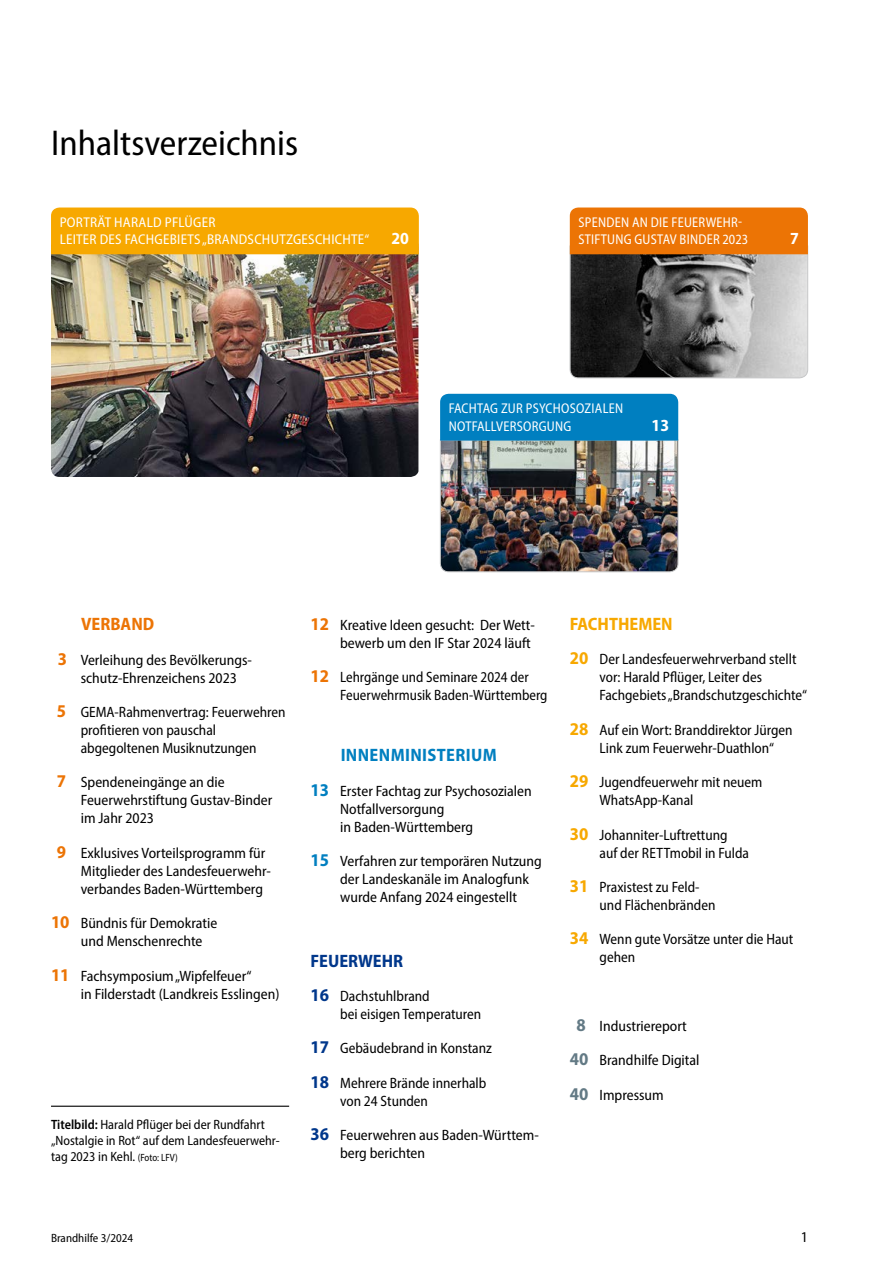
<style>
.page{position:relative;width:893px;height:1263px;background:#fff}
.page>*{position:absolute;margin:0;border:0;box-sizing:border-box;transform-origin:0 0}
.t1{font:semi-condensed 36px "Myriad Pro";color:#000}
.t2{font:700 semi-condensed 18px "Myriad Pro";letter-spacing:.02em;color:#007fc0}
.t3{font:700 semi-condensed 18px "Myriad Pro";color:#f7a800}
.t4{font:700 semi-condensed 18px "Myriad Pro";color:#00378b}
.t5{font:700 semi-condensed 18px "Myriad Pro";color:#ec7405}
.t6{font:700 semi-condensed 16.95px "Myriad Pro";color:#fff}
.t7{font:semi-condensed 15px/18px "Myriad Pro";color:#000}
.t8{font:semi-condensed 15px/18px "Myriad Pro";color:#000;scale:.95 1}
.t9{font:semi-condensed 14.1px/17.7px "Myriad Pro";letter-spacing:.02em;color:#fff;scale:.95 1}
.t10{font:semi-condensed 14.1px/17.7px "Myriad Pro";letter-spacing:.02em;color:#fff}
.t11{font:semi-condensed 13.5px/16.2px "Myriad Pro";color:#000}
.t12{font:semi-condensed 12px "Myriad Pro";color:#000}
.s1{font-weight:700;font-size:18px;color:#ec7405}
.s2{font-weight:600}
.s3{font-size:10.5px}
.s4{font-weight:700;font-size:18px;color:#007fc0}
.s5{font-weight:700;font-size:18px;color:#00378b}
.s6{font-weight:700;font-size:18px;color:#f7a800}
.s7{font-weight:700;font-size:18px;color:#637a85}
</style>
<div class="page">
<hr style="left:51px;top:1106px;width:238px;height:1px;background:#000">
<img style="left:51px;top:254px;width:367px;height:223px">
<div style="left:51px;top:207px;width:368px;height:47px;background:#f7a800"></div>
<img style="left:440px;top:394px;width:238px;height:178px">
<svg style="left:570px;top:207px;width:238px;height:171px;background:#8f6f50"></svg>
<h1 class="t1" style="left:51px;top:120px;width:249px">Inhaltsverzeichnis</h1>
<p class="t10" style="left:60px;top:213px;width:311px">PORTRÄT HARALD PFLÜGER<br>LEITER DES FACHGEBIETS „BRANDSCHUTZGESCHICHTE“</p>
<p class="t6" style="left:391px;top:228px;width:19px">20</p>
<p class="t9" style="left:578px;top:213px;width:180px">SPENDEN AN DIE FEUERWEHR-<br>STIFTUNG GUSTAV BINDER 2023</p>
<p class="t6" style="left:790px;top:228px;width:10px">7</p>
<p class="t9" style="left:449px;top:399px;width:185px">FACHTAG ZUR PSYCHOSOZIALEN<br>NOTFALLVERSORGUNG</p>
<p class="t6" style="left:652px;top:414px;width:19px">13</p>
<p class="t5" style="left:81px;top:613px;width:75px">VERBAND</p>
<p class="t7" style="left:58px;top:650px;width:196px;text-align:center"><span class="s1">3</span> Verleihung des Bevölkerungs&shy;schutz-Ehrenzeichens 2023</p>
<p class="t7" style="left:81px;top:703px;width:206px;text-indent:-24px"><span class="s1">5</span> GEMA-Rahmenvertrag: Feuerwehren profitieren von pauschal abgegoltenen Musiknutzungen</p>
<p class="t7" style="left:81px;top:773px;width:193px;text-indent:-24px"><span class="s1">7</span> Spendeneingänge an die<br>Feuerwehrstiftung Gustav-Binder im Jahr 2023</p>
<p class="t7" style="left:81px;top:843px;width:192px;text-indent:-24px"><span class="s1">9</span> Exklusives Vorteilsprogramm für<br>Mitglieder des Landesfeuerwehr&shy;verbandes Baden-Württemberg</p>
<p class="t7" style="left:81px;top:914px;width:138px;text-indent:-30px"><span class="s1">10</span> Bündnis für Demokratie und Menschenrechte</p>
<p class="t7" style="left:81px;top:966px;width:200px;text-indent:-30px"><span class="s1">11</span> Fachsymposium „Wipfelfeuer“<br>in Filderstadt (Landkreis Esslingen)</p>
<p class="t11" style="left:51px;top:1116px;width:230px"><span class="s2">Titelbild:</span> Harald Pflüger bei der Rundfahrt „Nostalgie in Rot“ auf dem Landesfeuerwehr&shy;tag 2023 in Kehl. <span class="s3">(Foto: LFV)</span></p>
<p class="t7" style="left:310px;top:616px;width:226px;text-align:right"><span class="s1">12</span> Kreative Ideen gesucht: Der Wett&shy;bewerb um den IF Star 2024 läuft</p>
<p class="t8" style="left:340px;top:668px;width:220px;text-indent:-30px"><span class="s1">12</span> Lehrgänge und Seminare 2024 der<br>Feuerwehrmusik Baden-Württemberg</p>
<p class="t2" style="left:341px;top:744px;width:158px">INNENMINISTERIUM</p>
<p class="t7" style="left:340px;top:782px;width:193px;text-indent:-30px"><span class="s4">13</span> Erster Fachtag zur Psychosozialen<br>Notfallversorgung<br>in Baden-Württemberg</p>
<p class="t7" style="left:340px;top:852px;width:203px;text-indent:-30px"><span class="s4">15</span> Verfahren zur temporären Nutzung der Landeskanäle im Analogfunk wurde Anfang 2024 eingestellt</p>
<p class="t4" style="left:310px;top:949px;width:94px">FEUERWEHR</p>
<p class="t7" style="left:340px;top:987px;width:143px;text-indent:-30px"><span class="s5">16</span> Dachstuhlbrand<br>bei eisigen Temperaturen</p>
<p class="t7" style="left:310px;top:1039px;width:183px"><span class="s5">17</span> Gebäudebrand in Konstanz</p>
<p class="t7" style="left:340px;top:1073px;width:148px;text-indent:-30px"><span class="s5">18</span> Mehrere Brände innerhalb von 24 Stunden</p>
<p class="t7" style="left:340px;top:1126px;width:200px;text-indent:-30px"><span class="s5">36</span> Feuerwehren aus Baden-Württem&shy;berg berichten</p>
<p class="t3" style="left:570px;top:612px;width:104px">FACHTHEMEN</p>
<p class="t7" style="left:600px;top:650px;width:209px;text-indent:-30px"><span class="s6">20</span> Der Landesfeuerwehrverband stellt vor: Harald Pflüger, Leiter des<br>Fachgebiets „Brandschutzgeschichte“</p>
<p class="t7" style="left:600px;top:721px;width:195px;text-indent:-30px"><span class="s6">28</span> Auf ein Wort: Branddirektor Jürgen<br>Link zum Feuerwehr-Duathlon“</p>
<p class="t7" style="left:600px;top:773px;width:164px;text-indent:-30px"><span class="s6">29</span> Jugendfeuerwehr mit neuem<br>WhatsApp-Kanal</p>
<p class="t7" style="left:600px;top:825px;width:151px;text-indent:-30px"><span class="s6">30</span> Johanniter-Luftrettung auf der RETTmobil in Fulda</p>
<p class="t7" style="left:600px;top:878px;width:117px;text-indent:-30px"><span class="s6">31</span> Praxistest zu Feld&shy;und Flächenbränden</p>
<p class="t7" style="left:600px;top:930px;width:195px;text-indent:-30px"><span class="s6">34</span> Wenn gute Vorsätze unter die Haut gehen</p>
<p class="t7" style="left:577px;top:1017px;width:112px"><span class="s7">8</span> Industriereport</p>
<p class="t7" style="left:570px;top:1051px;width:131px"><span class="s7">40</span> Brandhilfe Digital</p>
<p class="t7" style="left:570px;top:1085px;width:95px"><span class="s7">40</span> Impressum</p>
<p class="t12" style="left:51px;top:1230px;width:84px">Brandhilfe 3/2024</p>
<p class="t7" style="left:801px;top:1227px;width:9px">1</p>
</div>
